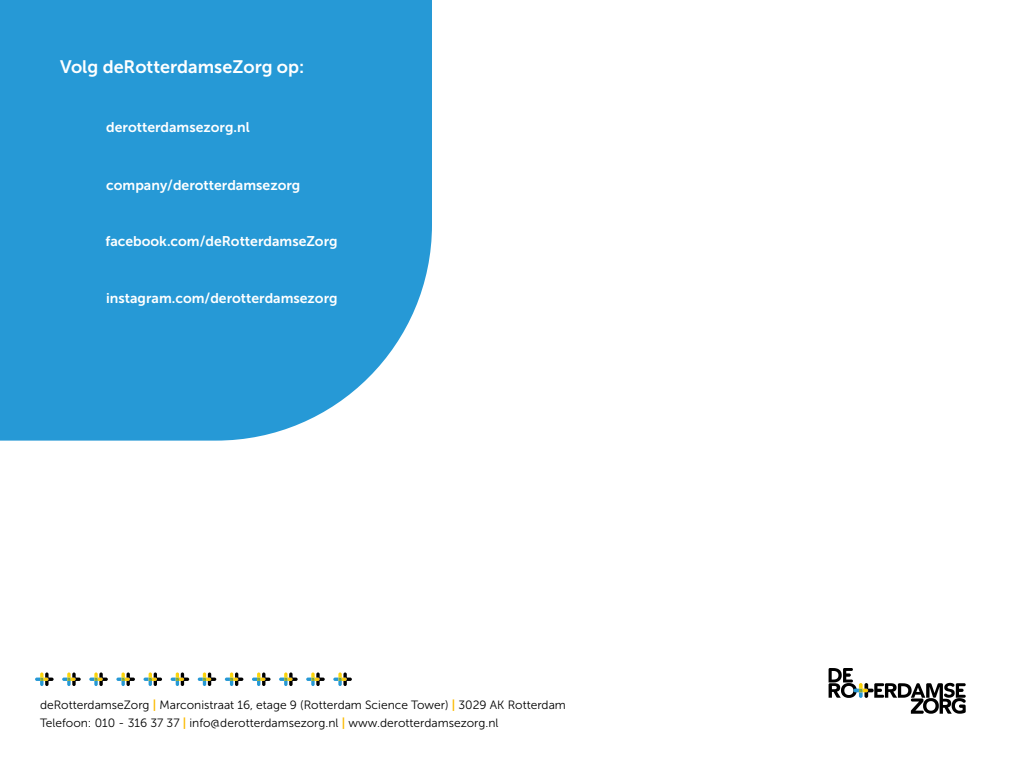
<style>
.page{position:relative;width:1024px;height:768px;background:#fff}
.page>*{position:absolute;margin:0;border:0;box-sizing:border-box;transform-origin:0 0}
.t1{font:18px "Museo Sans 700";color:#fff}
.t2{font:14px "Museo Sans 700";color:#fff}
.t3{font:12px/18px "Museo Sans 300";color:#000}
.s1{font-family:"Museo Sans 700";color:#fbba00}
</style>
<div class="page">
<div style="left:0;top:0;width:432px;height:441px;background:#2699d6"></div>
<svg style="left:829px;top:668px;width:137px;height:46px"></svg>
<svg style="left:35px;top:672px;width:19px;height:14px"></svg>
<svg style="left:62px;top:672px;width:19px;height:14px"></svg>
<svg style="left:89px;top:672px;width:19px;height:14px"></svg>
<svg style="left:116px;top:672px;width:19px;height:14px"></svg>
<svg style="left:144px;top:672px;width:18px;height:14px"></svg>
<svg style="left:171px;top:672px;width:18px;height:14px"></svg>
<svg style="left:198px;top:672px;width:18px;height:14px"></svg>
<svg style="left:225px;top:672px;width:18px;height:14px"></svg>
<svg style="left:252px;top:672px;width:19px;height:14px"></svg>
<svg style="left:279px;top:672px;width:19px;height:14px"></svg>
<svg style="left:306px;top:672px;width:19px;height:14px"></svg>
<svg style="left:333px;top:672px;width:19px;height:14px"></svg>
<h1 class="t1" style="left:60px;top:57px;width:246px">Volg deRotterdamseZorg op:</h1>
<p class="t2" style="left:106px;top:119px;width:145px">derotterdamsezorg.nl</p>
<p class="t2" style="left:106px;top:177px;width:196px">company/derotterdamsezorg</p>
<p class="t2" style="left:106px;top:234px;width:234px">facebook.com/deRotterdamseZorg</p>
<p class="t2" style="left:106px;top:290px;width:233px">instagram.com/derotterdamsezorg</p>
<p class="t3" style="left:40px;top:696px;width:527px">deRotterdamseZorg <span class="s1">|</span> Marconistraat 16, etage 9 (Rotterdam Science Tower) <span class="s1">|</span> 3029 AK Rotterdam<br>Telefoon: 010 - 316 37 37 <span class="s1">|</span> info@derotterdamsezorg.nl <span class="s1">|</span> www.derotterdamsezorg.nl</p>
</div>
